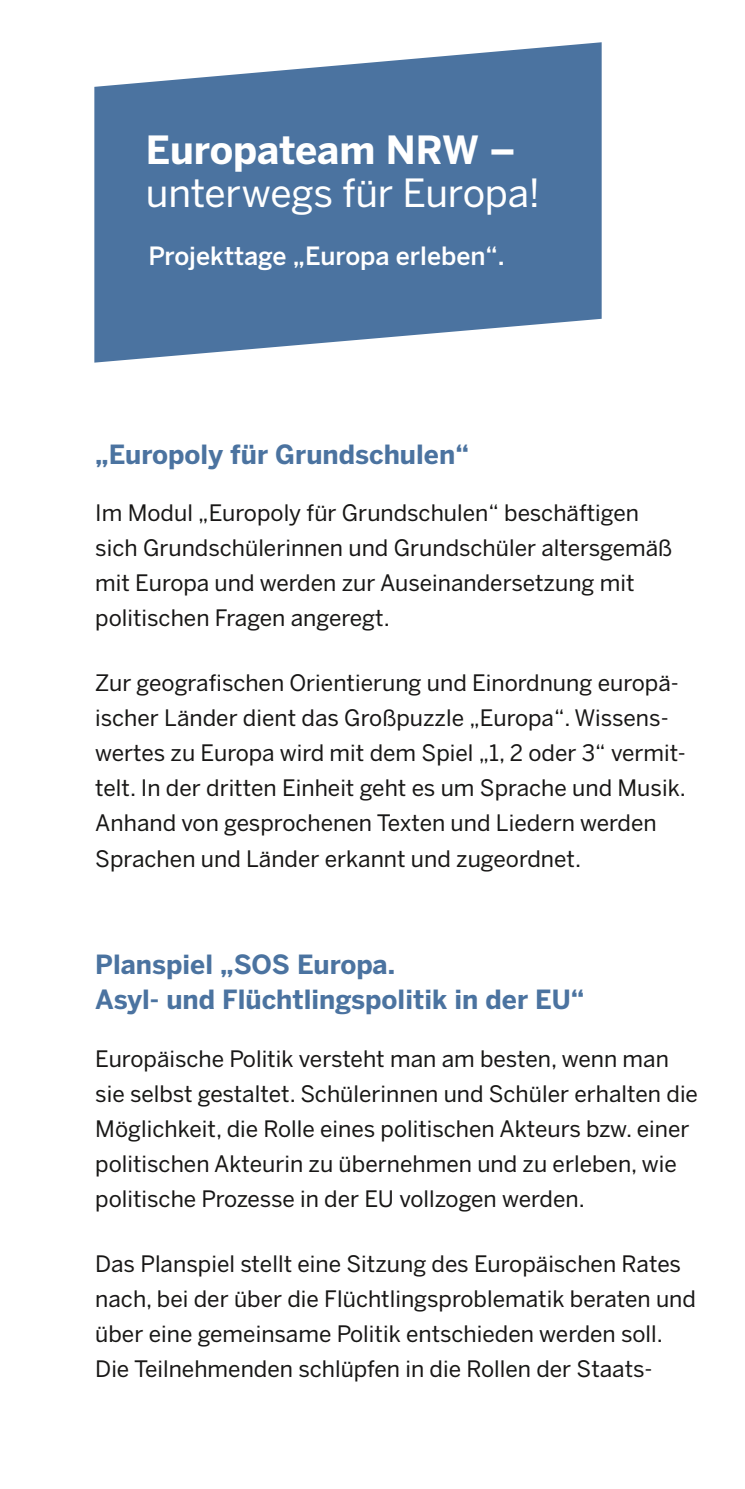
<style>
.page{position:relative;width:745px;height:1489px;background:#fff}
.page>*{position:absolute;margin:0;border:0;box-sizing:border-box;transform-origin:0 0}
.t1{font:38.5px "Benton Sans";letter-spacing:-.005em;color:#fff}
.t2{font:700 38.5px "Benton Sans";letter-spacing:-.005em;color:#fff}
.t3{font:700 26.25px/35px "Benton Sans";color:#4b73a0}
.t4{font:500 25px "Benton Sans";color:#fff}
.t5{font:22.5px/35px "Benton Sans";color:#181716}
</style>
<div class="page">
<svg style="left:94px;top:42px;width:507px;height:320px;background:#6386ad"></svg>
<h1 class="t2" style="left:146px;top:127px;width:371px">Europateam NRW –</h1>
<h1 class="t1" style="left:146px;top:170px;width:396px">unterwegs für Europa!</h1>
<p class="t4" style="left:148px;top:242px;width:358px">Projekttage „Europa erleben“.</p>
<p class="t3" style="left:95px;top:437px;width:375px">„Europoly für Grundschulen“</p>
<p class="t5" style="left:95px;top:496px;width:578px">Im Modul „Europoly für Grundschulen“ beschäftigen sich Grundschülerinnen und Grundschüler altersgemäß mit Europa und werden zur Auseinandersetzung mit politischen Fragen angeregt.</p>
<p class="t5" style="left:95px;top:666px;width:592px">Zur geografischen Orientierung und Einordnung europä&shy;ischer Länder dient das Großpuzzle „Europa“. Wissens&shy;wertes zu Europa wird mit dem Spiel „1, 2 oder 3“ vermit&shy;telt. In der dritten Einheit geht es um Sprache und Musik.<br>Anhand von gesprochenen Texten und Liedern werden Sprachen und Länder erkannt und zugeordnet.</p>
<p class="t3" style="left:95px;top:947px;width:490px">Planspiel „SOS Europa.<br>Asyl- und Flüchtlingspolitik in der EU“</p>
<p class="t5" style="left:95px;top:1041px;width:604px">Europäische Politik versteht man am besten, wenn man sie selbst gestaltet. Schülerinnen und Schüler erhalten die Möglichkeit, die Rolle eines politischen Akteurs bzw. einer politischen Akteurin zu übernehmen und zu erleben, wie politische Prozesse in der EU vollzogen werden.</p>
<p class="t5" style="left:95px;top:1246px;width:602px">Das Planspiel stellt eine Sitzung des Europäischen Rates nach, bei der über die Flüchtlingsproblematik beraten und über eine gemeinsame Politik entschieden werden soll.<br>Die Teilnehmenden schlüpfen in die Rollen der Staats-</p>
</div>
